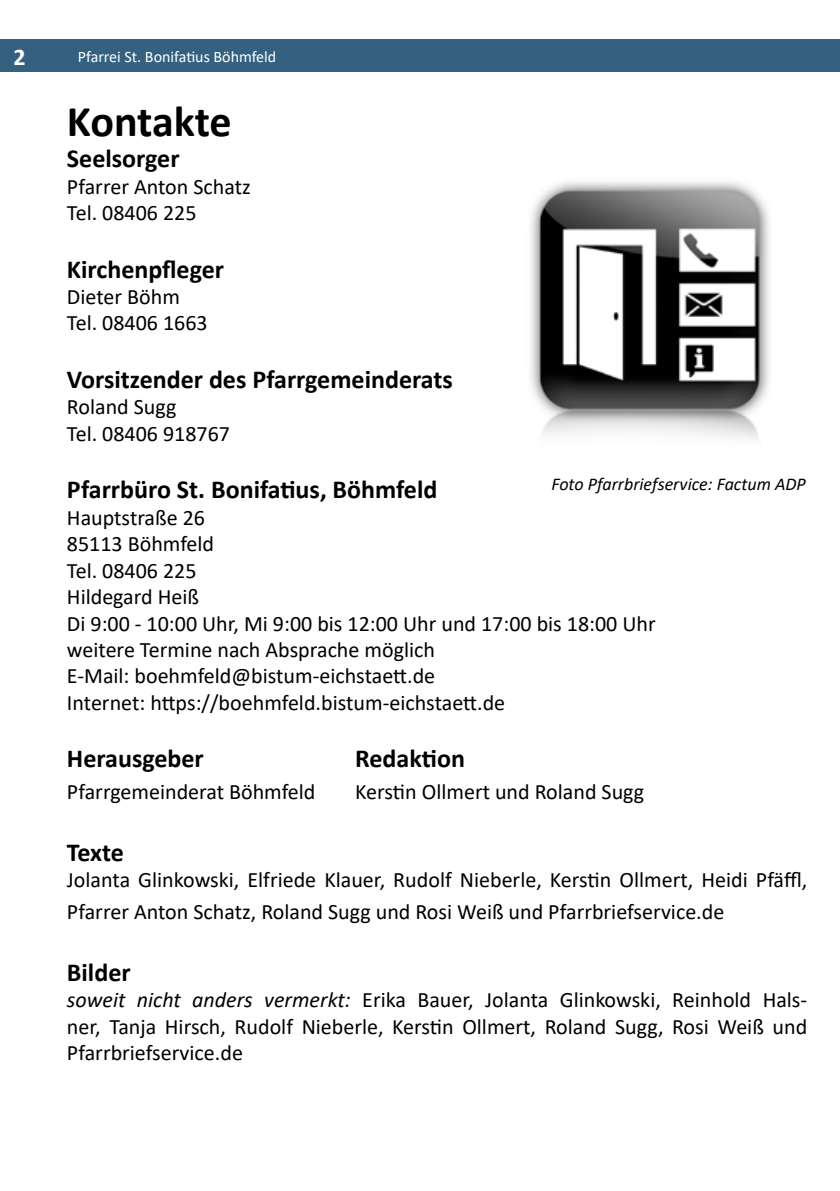
<style>
.page{position:relative;width:840px;height:1191px;background:#fff}
.page>*{position:absolute;margin:0;border:0;box-sizing:border-box;transform-origin:0 0}
.t1{font:700 44px "Calibri";letter-spacing:-.01em;color:#000}
.t2{font:700 26px "Calibri";color:#000}
.t3{font:22px/26.4px "Calibri";color:#000}
.t4{font:italic 18px "Calibri";color:#000}
.t5{font:16px "Calibri";color:#fff}
.s1{font-style:italic}
</style>
<div class="page">
<div style="left:0;top:40px;width:839px;height:32px;background:#346180"></div>
<hr style="left:839px;top:40px;width:1px;height:32px;background:#346180">
<img style="left:531px;top:181px;width:238px;height:258px">
<p class="t5" style="left:78px;top:45px;width:200px">Pfarrei St. Bonifatius Böhmfeld</p>
<h1 class="t1" style="left:67px;top:90px;width:166px">Kontakte</h1>
<p class="t2" style="left:67px;top:140px;width:114px">Seelsorger</p>
<p class="t3" style="left:67px;top:172px;width:185px">Pfarrer Anton Schatz<br>Tel. 08406 225</p>
<p class="t2" style="left:67px;top:250px;width:159px">Kirchenpfleger</p>
<p class="t3" style="left:67px;top:283px;width:142px">Dieter Böhm<br>Tel. 08406 1663</p>
<p class="t2" style="left:67px;top:361px;width:387px">Vorsitzender des Pfarrgemeinderats</p>
<p class="t3" style="left:67px;top:393px;width:164px">Roland Sugg<br>Tel. 08406 918767</p>
<p class="t2" style="left:67px;top:471px;width:372px">Pfarrbüro St. Bonifatius, Böhmfeld</p>
<p class="t3" style="left:67px;top:504px;width:590px">Hauptstraße 26<br>85113 Böhmfeld<br>Tel. 08406 225<br>Hildegard Heiß<br>Di 9:00 - 10:00 Uhr, Mi 9:00 bis 12:00 Uhr und 17:00 bis 18:00 Uhr weitere Termine nach Absprache möglich<br>E-Mail: boehmfeld@bistum-eichstaett.de<br>Internet: https://boehmfeld.bistum-eichstaett.de</p>
<p class="t2" style="left:67px;top:740px;width:138px">Herausgeber</p>
<p class="t2" style="left:355px;top:740px;width:111px">Redaktion</p>
<p class="t3" style="left:67px;top:777px;width:250px">Pfarrgemeinderat Böhmfeld</p>
<p class="t3" style="left:355px;top:777px;width:290px">Kerstin Ollmert und Roland Sugg</p>
<p class="t4" style="left:551px;top:471px;width:256px">Foto Pfarrbriefservice: Factum ADP</p>
<p class="t2" style="left:67px;top:834px;width:59px">Texte</p>
<p class="t3" style="left:67px;top:864px;width:741px;line-height:31.2px">Jolanta Glinkowski, Elfriede Klauer, Rudolf Nieberle, Kerstin Ollmert, Heidi Pfäffl,<br>Pfarrer Anton Schatz, Roland Sugg und Rosi Weiß und Pfarrbriefservice.de</p>
<p class="t2" style="left:67px;top:954px;width:65px">Bilder</p>
<p class="t3" style="left:67px;top:986px;width:741px;text-align:justify"><span class="s1">soweit nicht anders vermerkt:</span> Erika Bauer, Jolanta Glinkowski, Reinhold Hals&shy;ner, Tanja Hirsch, Rudolf Nieberle, Kerstin Ollmert, Roland Sugg, Rosi Weiß und Pfarrbriefservice.de</p>
</div>
